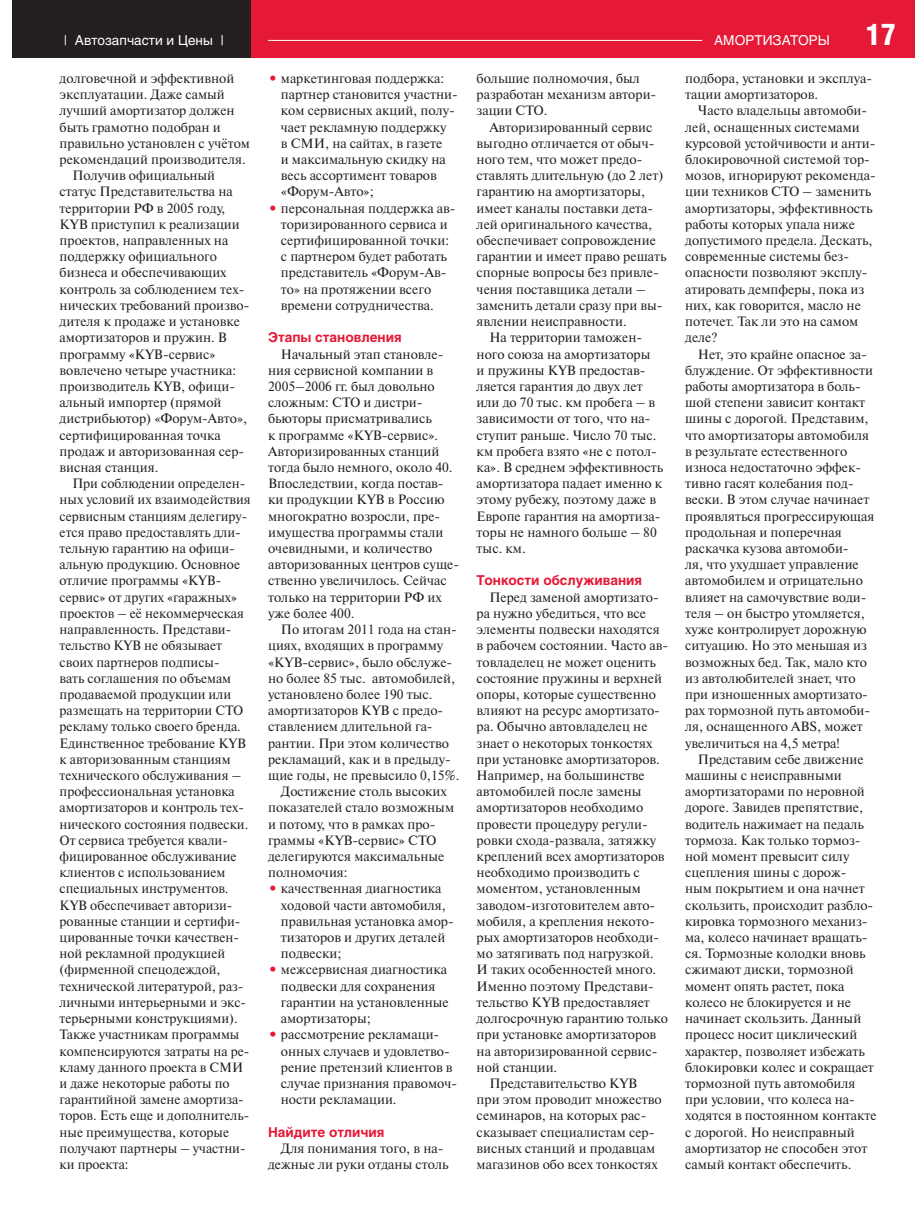
<style>
.page{position:relative;width:915px;height:1221px;background:#fff}
.page>*{position:absolute;margin:0;border:0;box-sizing:border-box;transform-origin:0 0}
.t1{font:900 30px "Helios Cond";color:#fff}
.t2{font:13.5px/16.2px "Newton C";color:#231f20}
.t3{font:700 13.5px "Helios";color:#e51836}
.t4{font:13.5px "Helios";color:#fff}
.s1{font-weight:700;color:#e51836}
</style>
<div class="page">
<div style="left:13px;top:0;width:901px;height:57px;background:#e51836"></div>
<div style="left:13px;top:0;width:238px;height:57px;background:#231f20"></div>
<hr style="left:268px;top:40px;width:434px;height:1px;background:#fff">
<p class="t4" style="left:64px;top:32px;width:161px">| Автозапчасти и Цены |</p>
<p class="t4" style="left:714px;top:32px;width:117px">АМОРТИЗАТОРЫ</p>
<p class="t1" style="left:865px;top:17px;width:32px">17</p>
<p class="t2" style="left:60px;top:70px;width:192px">долговечной и эффективной эксплуатации. Даже самый лучший амортизатор должен быть грамотно подобран и правильно установлен с учётом рекомендаций производителя.</p>
<p class="t2" style="left:60px;top:167px;width:191px;text-indent:13px">Получив официальный статус Представительства на территории РФ в 2005 году,<br>KYB приступил к реализации проектов, направленных на поддержку официального бизнеса и обеспечивающих контроль за соблюдением тех&shy;нических требований произво&shy;дителя к продаже и установке амортизаторов и пружин. В программу «KYB-сервис» вовлечено четыре участника: производитель KYB, офици&shy;альный импортер (прямой дистрибьютор) «Форум-Авто», сертифицированная точка продаж и авторизованная сер&shy;висная станция.</p>
<p class="t2" style="left:60px;top:475px;width:192px;text-indent:13px">При соблюдении определен&shy;ных условий их взаимодействия сервисным станциям делегиру&shy;ется право предоставлять дли&shy;тельную гарантию на офици&shy;альную продукцию. Основное отличие программы «KYB&shy;сервис» от других «гаражных» проектов – её некоммерческая направленность. Представи&shy;тельство KYB не обязывает своих партнеров подписы-<br>вать соглашения по объемам продаваемой продукции или размещать на территории СТО рекламу только своего бренда.<br>Единственное требование KYB к авторизованным станциям технического обслуживания – профессиональная установка амортизаторов и контроль тех&shy;нического состояния подвески.<br>От сервиса требуется квали&shy;фицированное обслуживание клиентов с использованием специальных инструментов.<br>KYB обеспечивает авторизи&shy;рованные станции и сертифи&shy;цированные точки качествен&shy;ной рекламной продукцией (фирменной спецодеждой, технической литературой, раз&shy;личными интерьерными и экс&shy;терьерными конструкциями).<br>Также участникам программы компенсируются затраты на ре&shy;кламу данного проекта в СМИ и даже некоторые работы по гарантийной замене амортиза&shy;торов. Есть еще и дополнитель&shy;ные преимущества, которые получают партнеры – участни&shy;ки проекта:</p>
<p class="t2" style="left:476px;top:70px;width:181px">большие полномочия, был разработан механизм автори&shy;зации СТО.</p>
<p class="t2" style="left:476px;top:119px;width:191px;text-indent:13px">Авторизированный сервис выгодно отличается от обыч&shy;ного тем, что может предо&shy;ставлять длительную (до 2 лет) гарантию на амортизаторы, имеет каналы поставки дета&shy;лей оригинального качества, обеспечивает сопровождение гарантии и имеет право решать спорные вопросы без привле&shy;чения поставщика детали – заменить детали сразу при вы&shy;явлении неисправности.</p>
<p class="t2" style="left:476px;top:329px;width:188px;text-indent:13px">На территории таможен&shy;ного союза на амортизаторы<br>и пружины KYB предостав&shy;ляется гарантия до двух лет или до 70 тыс. км пробега – в зависимости от того, что на&shy;ступит раньше. Число 70 тыс. км пробега взято «не с потол&shy;ка». В среднем эффективность амортизатора падает именно к этому рубежу, поэтому даже в<br>Европе гарантия на амортиза&shy;торы не намного больше – 80 тыс. км.</p>
<p class="t3" style="left:476px;top:572px;width:167px">Тонкости обслуживания</p>
<p class="t2" style="left:476px;top:589px;width:193px;text-indent:13px">Перед заменой амортизато&shy;ра нужно убедиться, что все элементы подвески находятся в рабочем состоянии. Часто ав&shy;товладелец не может оценить состояние пружины и верхней опоры, которые существенно влияют на ресурс амортизато&shy;ра. Обычно автовладелец не знает о некоторых тонкостях при установке амортизаторов.<br>Например, на большинстве автомобилей после замены амортизаторов необходимо провести процедуру регули&shy;ровки схода-развала, затяжку креплений всех амортизаторов необходимо производить с моментом, установленным заводом-изготовителем авто&shy;мобиля, а крепления некото&shy;рых амортизаторов необходи&shy;мо затягивать под нагрузкой.<br>И таких особенностей много.<br>Именно поэтому Представи&shy;тельство KYB предоставляет долгосрочную гарантию только при установке амортизаторов на авторизированной сервис&shy;ной станции.</p>
<p class="t2" style="left:476px;top:1075px;width:186px;text-indent:13px">Представительство KYB при этом проводит множество семинаров, на которых рас&shy;сказывает специалистам сер&shy;висных станций и продавцам магазинов обо всех тонкостях</p>
<p class="t2" style="left:685px;top:70px;width:188px">подбора, установки и эксплуа&shy;тации амортизаторов.</p>
<p class="t2" style="left:685px;top:103px;width:192px;text-indent:13px">Часто владельцы автомоби&shy;лей, оснащенных системами курсовой устойчивости и анти&shy;блокировочной системой тор&shy;мозов, игнорируют рекоменда&shy;ции техников СТО – заменить амортизаторы, эффективность работы которых упала ниже допустимого предела. Дескать, современные системы без&shy;опасности позволяют эксплу&shy;атировать демпферы, пока из них, как говорится, масло не потечет. Так ли это на самом деле?</p>
<p class="t2" style="left:685px;top:346px;width:191px;text-indent:13px">Нет, это крайне опасное за&shy;блуждение. От эффективности работы амортизатора в боль&shy;шой степени зависит контакт шины с дорогой. Представим, что амортизаторы автомобиля в результате естественного износа недостаточно эффек&shy;тивно гасят колебания под&shy;вески. В этом случае начинает проявляться прогрессирующая продольная и поперечная раскачка кузова автомоби-<br>ля, что ухудшает управление автомобилем и отрицательно влияет на самочувствие води&shy;теля – он быстро утомляется, хуже контролирует дорожную ситуацию. Но это меньшая из возможных бед. Так, мало кто из автолюбителей знает, что при изношенных амортизато&shy;рах тормозной путь автомоби&shy;ля, оснащенного ABS, может увеличиться на 4,5 метра!</p>
<p class="t2" style="left:685px;top:751px;width:193px;text-indent:13px">Представим себе движение машины с неисправными амортизаторами по неровной дороге. Завидев препятствие, водитель нажимает на педаль тормоза. Как только тормоз&shy;ной момент превысит силу сцепления шины с дорож&shy;ным покрытием и она начнет скользить, происходит разбло&shy;кировка тормозного механиз&shy;ма, колесо начинает вращать&shy;ся. Тормозные колодки вновь сжимают диски, тормозной момент опять растет, пока колесо не блокируется и не начинает скользить. Данный процесс носит циклический характер, позволяет избежать блокировки колес и сокращает тормозной путь автомобиля при условии, что колеса на&shy;ходятся в постоянном контакте с дорогой. Но неисправный амортизатор не способен этот самый контакт обеспечить.</p>
<p class="t2" style="left:281px;top:70px;width:178px;text-indent:-13px"><span class="s1">•</span> маркетинговая поддержка: партнер становится участни&shy;ком сервисных акций, полу&shy;чает рекламную поддержку<br>в СМИ, на сайтах, в газете<br>и максимальную скидку на весь ассортимент товаров «Форум-Авто»;</p>
<p class="t2" style="left:281px;top:200px;width:176px;text-indent:-13px"><span class="s1">•</span> персональная поддержка ав&shy;торизированного сервиса и сертифицированной точки: с партнером будет работать представитель «Форум-Ав&shy;то» на протяжении всего времени сотрудничества.</p>
<p class="t3" style="left:268px;top:329px;width:135px">Этапы становления</p>
<p class="t2" style="left:268px;top:346px;width:192px;text-indent:13px">Начальный этап становле&shy;ния сервисной компании в<br>2005–2006 гг. был довольно сложным: СТО и дистри&shy;бьюторы присматривались<br>к программе «KYB-сервис».<br>Авторизированных станций тогда было немного, около 40.<br>Впоследствии, когда постав&shy;ки продукции KYB в Россию многократно возросли, пре&shy;имущества программы стали очевидными, и количество авторизованных центров суще&shy;ственно увеличилось. Сейчас только на территории РФ их уже более 400.</p>
<p class="t2" style="left:268px;top:621px;width:193px;text-indent:13px">По итогам 2011 года на стан&shy;циях, входящих в программу «KYB-сервис», было обслуже&shy;но более 85 тыс. автомобилей, установлено более 190 тыс. амортизаторов KYB с предо&shy;ставлением длительной га&shy;рантии. При этом количество рекламаций, как и в предыду&shy;щие годы, не превысило 0,15%.</p>
<p class="t2" style="left:268px;top:783px;width:187px;text-indent:13px">Достижение столь высоких показателей стало возможным и потому, что в рамках про&shy;граммы «KYB-сервис» СТО делегируются максимальные полномочия:</p>
<p class="t2" style="left:281px;top:880px;width:174px;text-indent:-13px"><span class="s1">•</span> качественная диагностика ходовой части автомобиля, правильная установка амор&shy;тизаторов и других деталей подвески;</p>
<p class="t2" style="left:281px;top:961px;width:169px;text-indent:-13px"><span class="s1">•</span> межсервисная диагностика подвески для сохранения гарантии на установленные амортизаторы;</p>
<p class="t2" style="left:281px;top:1026px;width:178px;text-indent:-13px"><span class="s1">•</span> рассмотрение рекламаци&shy;онных случаев и удовлетво&shy;рение претензий клиентов в случае признания правомоч&shy;ности рекламации.</p>
<p class="t3" style="left:268px;top:1123px;width:118px">Найдите отличия</p>
<p class="t2" style="left:268px;top:1139px;width:182px;text-align:center">Для понимания того, в на&shy;дежные ли руки отданы столь</p>
</div>
